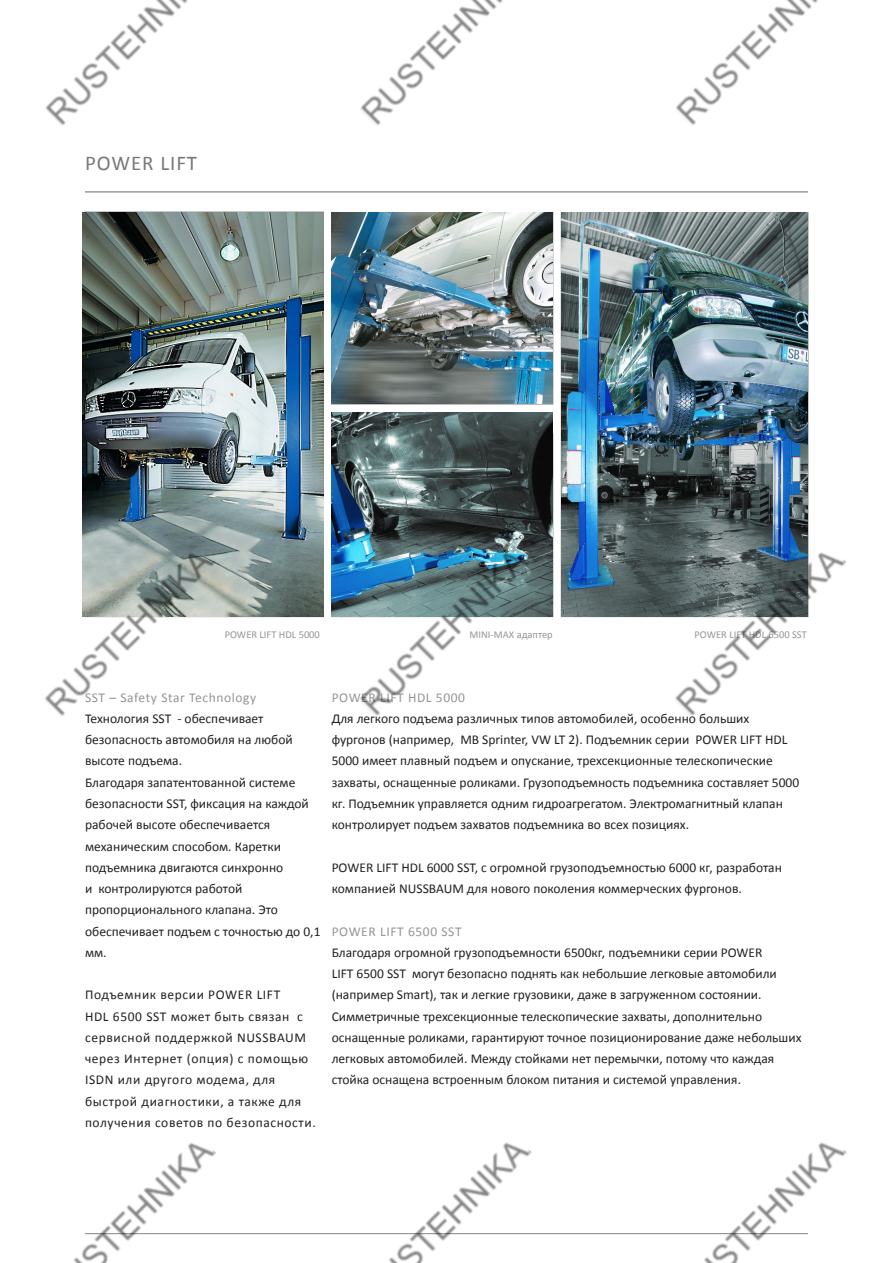
<style>
.page{position:relative;width:893px;height:1263px;background:#fff}
.page>*{position:absolute;margin:0;border:0;box-sizing:border-box;transform-origin:0 0}
.Headline{font:21px "Calibri";letter-spacing:.045em;color:#76787b}
.Bodytext{font:13.5px/21.3px "Calibri";color:#231f20}
.Subheadline{font:13.5px/21.3px "Calibri";letter-spacing:.045em;color:#231f20}
.Subheadline-2{font:13.5px "Calibri";letter-spacing:.045em;color:#939598}
.Bildunterschrift_-_r{font:10.5px "Calibri";color:#939598}
</style>
<div class="page">
<img style="left:333px;top:214px;width:218px;height:188px">
<div style="left:331px;top:212px;width:222px;height:192px;border:1px solid #76787b"></div>
<img style="left:563px;top:214px;width:243px;height:401px">
<div style="left:561px;top:212px;width:247px;height:405px;border:1px solid #76787b"></div>
<hr style="left:85px;top:191px;width:723px;height:1px;background:#96989b">
<hr style="left:85px;top:1233px;width:723px;height:1px;background:#96989b">
<img style="left:83px;top:213px;width:240px;height:404px">
<img style="left:332px;top:412px;width:221px;height:205px">
<img style="left:45px;top:0;width:143px;height:126px">
<img style="left:360px;top:0;width:143px;height:126px">
<img style="left:676px;top:0;width:142px;height:125px">
<img style="left:45px;top:541px;width:175px;height:175px">
<img style="left:355px;top:541px;width:180px;height:175px">
<img style="left:670px;top:541px;width:177px;height:175px">
<img style="left:73px;top:1142px;width:148px;height:121px">
<img style="left:355px;top:1142px;width:181px;height:121px">
<img style="left:671px;top:1142px;width:176px;height:121px">
<p class="Headline" style="left:85px;top:150px;width:114px">POWER LIFT</p>
<p class="Bildunterschrift_-_r" style="left:470px;top:628px;width:85px">MINI-MAX адаптер</p>
<p class="Bildunterschrift_-_r" style="left:225px;top:628px;width:97px">POWER LIFT HDL 5000</p>
<p class="Bildunterschrift_-_r" style="left:694px;top:628px;width:114px">POWER LIFT HDL 6500 SST</p>
<p class="Subheadline-2" style="left:85px;top:689px;width:173px">SST – Safety Star Technology</p>
<p class="Bodytext" style="left:85px;top:708px;width:209px">Технология SST - обеспечивает безопасность автомобиля на любой высоте подъема.</p>
<p class="Bodytext" style="left:85px;top:772px;width:237px">Благодаря запатентованной системе безопасности SST, фиксация на каждой рабочей высоте обеспечивается механическим способом. Каретки подъемника двигаются синхронно<br>и контролируются работой пропорционального клапана. Это обеспечивает подъем с точностью до 0,1 мм.</p>
<p class="Subheadline" style="left:85px;top:984px;width:232px">Подъемник версии POWER LIFT<br>HDL 6500 SST может быть связан с сервисной поддержкой NUSSBAUM через Интернет (опция) с помощью<br>ISDN или другого модема, для быстрой диагностики, а также для получения советов по безопасности.</p>
<p class="Subheadline-2" style="left:332px;top:689px;width:135px">POWER LIFT HDL 5000</p>
<p class="Bodytext" style="left:332px;top:708px;width:469px">Для легкого подъема различных типов автомобилей, особенно больших фургонов (например, MB Sprinter, VW LT 2). Подъемник серии POWER LIFT HDL 5000 имеет плавный подъем и опускание, трехсекционные телескопические захваты, оснащенные роликами. Грузоподъемность подъемника составляет 5000 кг. Подъемник управляется одним гидроагрегатом. Электромагнитный клапан контролирует подъем захватов подъемника во всех позициях.</p>
<p class="Bodytext" style="left:332px;top:857px;width:452px">POWER LIFT HDL 6000 SST, с огромной грузоподъемностью 6000 кг, разработан компанией NUSSBAUM для нового поколения коммерческих фургонов.</p>
<p class="Subheadline-2" style="left:332px;top:922px;width:131px">POWER LIFT 6500 SST</p>
<p class="Bodytext" style="left:332px;top:942px;width:471px">Благодаря огромной грузоподъемности 6500кг, подъемники серии POWER<br>LIFT 6500 SST могут безопасно поднять как небольшие легковые автомобили (например Smart), так и легкие грузовики, даже в загруженном состоянии.<br>Симметричные трехсекционные телескопические захваты, дополнительно оснащенные роликами, гарантируют точное позиционирование даже небольших легковых автомобилей. Между стойками нет перемычки, потому что каждая стойка оснащена встроенным блоком питания и системой управления.</p>
</div>
